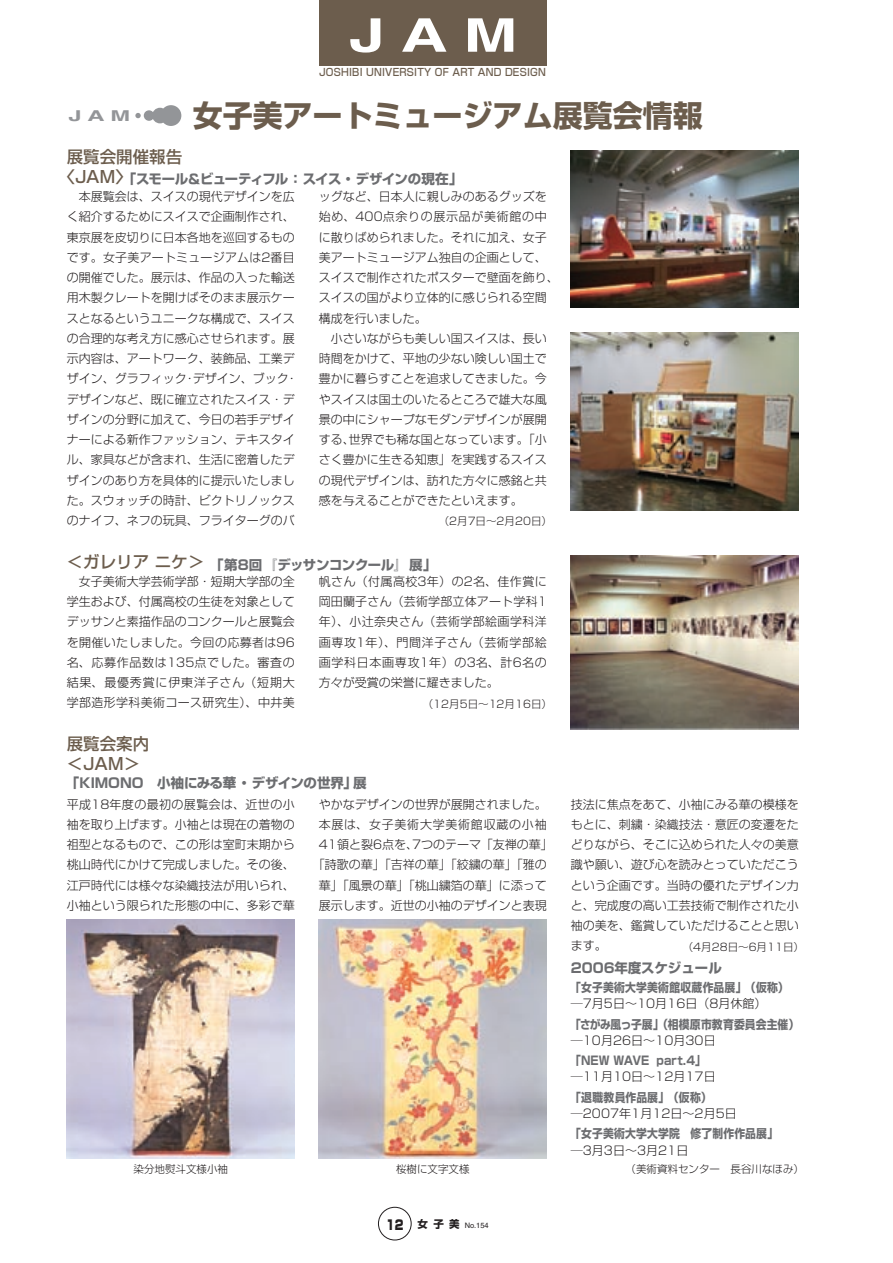
<style>
.page{position:relative;width:893px;height:1263px;background:#fff}
.page>*{position:absolute;margin:0;border:0;box-sizing:border-box;transform-origin:0 0}
.t1{font:700 46.5px "Helvetica";color:#fff;scale:1.4 1}
._00_タイトル_20pt新ゴB{font:700 30px "Shin Go";color:#6c5d4d}
.JAM展覧会title大型{font:500 16.5px "Shin Go";color:#6c5d4d}
.t2{font:700 15px "Helvetica";color:#939598;scale:1.59 1}
.JAM展覧会title大型-2{font:700 13.5px "Shin Go";letter-spacing:-.045em;color:#6c6d70}
.JAM展覧会title小型{font:700 13.5px "Shin Go";letter-spacing:-.01em;color:#6c6d70}
._01_本文_見出し10pt新ゴB{font:700 13.5px "Shin Go";letter-spacing:-.005em;color:#6c6d70}
._01_本文{font:300 12px/20.2px "Shin Go";color:#231f20;text-align:justify}
.段落スタイル_1{font:700 12px "Shin Go";letter-spacing:.015em;color:#6c6d70;scale:.9 1}
.段落スタイル_2{font:300 12px "Shin Go";color:#231f20}
._05_脚注_日付___記者名{font:300 10.5px "Shin Go";color:#231f20}
._08_キャプション{font:300 10.5px "Shin Go";color:#231f20}
._01_本文-2{font:300 10.5px "Shin Go";color:#231f20}
.t3{font:500 10.2px "Shin Go";letter-spacing:.02em;color:#6c5d4d;scale:.93 1}
.t4{font:7.5px "Helvetica";color:#231f20}
.s1{font-weight:500;font-size:16.5px;color:#6c5d4d}
.s2{font-family:"Shin Go";font-weight:900;font-size:13.5px}
.s3{font-family:"Shin Go";font-weight:700;font-size:10.5px}
</style>
<div class="page">
<div style="left:378px;top:1207px;width:34px;height:33px;border:1px solid #231f20;border-radius:50%"></div>
<div style="left:320px;top:0;width:227px;height:65px;background:#6c5d4d"></div>
<svg style="left:135px;top:113px;width:6px;height:5px"></svg>
<div style="left:144px;top:110px;width:10px;height:11px;background:#939598;border-radius:50%"></div>
<div style="left:152px;top:108px;width:16px;height:15px;background:#939598;border-radius:50%"></div>
<div style="left:161px;top:105px;width:20px;height:21px;background:#939598;border-radius:50%"></div>
<img style="left:571px;top:150px;width:228px;height:158px">
<img style="left:571px;top:332px;width:228px;height:178px">
<img style="left:67px;top:920px;width:228px;height:238px">
<img style="left:319px;top:920px;width:228px;height:238px">
<img style="left:571px;top:555px;width:228px;height:174px">
<p class="t1" style="left:349px;top:7px;width:122px">J A M</p>
<p class="t3" style="left:319px;top:66px;width:245px">JOSHIBI UNIVERSITY OF ART AND DESIGN</p>
<p class="t2" style="left:69px;top:107px;width:40px">J A M</p>
<p class="_00_タイトル_20pt新ゴB" style="left:193px;top:95px;width:511px">女子美アートミュージアム展覧会情報</p>
<p class="JAM展覧会title大型" style="left:67px;top:146px;width:117px">展覧会開催報告</p>
<p class="JAM展覧会title大型-2" style="left:59px;top:170px;width:406px"><span class="s1">〈JAM〉</span>「スモール＆ビューティフル：スイス・デザインの現在」</p>
<p class="_01_本文" style="left:67px;top:186px;width:232px;text-align:left">　本展覧会は、スイスの現代デザインを広く紹介するためにスイスで企画制作され、東京展を皮切りに日本各地を巡回するものです。女子美アートミュージアムは2番目の開催でした。展示は、作品の入った輸送用木製クレートを開けばそのまま展示ケースとなるというユニークな構成で、スイスの合理的な考え方に感心させられます。展示内容は、アートワーク、装飾品、工業デザイン、グラフィック・デザイン、ブック・デザインなど、既に確立されたスイス・デザインの分野に加えて、今日の若手デザイナーによる新作ファッション、テキスタイル、家具などが含まれ、生活に密着したデザインのあり方を具体的に提示いたしました。スウォッチの時計、ビクトリノックスのナイフ、ネフの玩具、フライターグのバ</p>
<p class="_01_本文" style="left:319px;top:186px;width:241px;text-align:left">ッグなど、日本人に親しみのあるグッズを始め、400点余りの展示品が美術館の中に散りばめられました。それに加え、女子美アートミュージアム独自の企画として、スイスで制作されたポスターで壁面を飾り、スイスの国がより立体的に感じられる空間構成を行いました。</p>
<p class="_01_本文" style="left:319px;top:328px;width:229px">　小さいながらも美しい国スイスは、長い時間をかけて、平地の少ない険しい国土で豊かに暮らすことを追求してきました。今やスイスは国土のいたるところで雄大な風景の中にシャープなモダンデザインが展開する、世界でも稀な国となっています。「小さく豊かに生きる知恵」を実践するスイスの現代デザインは、訪れた方々に感銘と共感を与えることができたといえます。</p>
<p class="_05_脚注_日付___記者名" style="left:439px;top:515px;width:115px">（2月7日～2月20日）</p>
<p class="JAM展覧会title大型-2" style="left:67px;top:555px;width:371px"><span class="s1">＜ガレリア ニケ＞</span>「第8回『デッサンコンクール』展」</p>
<p class="_01_本文" style="left:67px;top:571px;width:230px">　女子美術大学芸術学部・短期大学部の全学生および、付属高校の生徒を対象としてデッサンと素描作品のコンクールと展覧会を開催いたしました。今回の応募者は96名、応募作品数は135点でした。審査の結果、最優秀賞に伊東洋子さん（短期大学部造形学科美術コース研究生）、中井美</p>
<p class="_01_本文" style="left:319px;top:571px;width:230px">帆さん（付属高校3年）の2名、佳作賞に岡田蘭子さん（芸術学部立体アート学科1年）、小辻奈央さん（芸術学部絵画学科洋画専攻1年）、門間洋子さん（芸術学部絵画学科日本画専攻1年）の3名、計6名の方々が受賞の栄誉に耀きました。</p>
<p class="_05_脚注_日付___記者名" style="left:423px;top:697px;width:131px">（12月5日～12月16日）</p>
<p class="JAM展覧会title大型" style="left:67px;top:733px;width:84px">展覧会案内</p>
<p class="JAM展覧会title大型" style="left:67px;top:753px;width:75px">＜JAM＞</p>
<p class="JAM展覧会title小型" style="left:66px;top:774px;width:302px">「KIMONO　小袖にみる華・デザインの世界」展</p>
<p class="_01_本文" style="left:319px;top:793px;width:229px">やかなデザインの世界が展開されました。</p>
<p class="_01_本文" style="left:313px;top:814px;width:241px;text-align:center">本展は、女子美術大学美術館収蔵の小袖<br>41領と裂6点を、7つのテーマ「友禅の華」「詩歌の華」「吉祥の華」「絞繍の華」「雅の華」「風景の華」「桃山繍箔の華」に添って展示します。近世の小袖のデザインと表現</p>
<p class="_01_本文" style="left:67px;top:793px;width:229px">平成18年度の最初の展覧会は、近世の小袖を取り上げます。小袖とは現在の着物の祖型となるもので、この形は室町末期から桃山時代にかけて完成しました。その後、江戸時代には様々な染織技法が用いられ、小袖という限られた形態の中に、多彩で華</p>
<p class="_01_本文" style="left:571px;top:793px;width:229px">技法に焦点をあて、小袖にみる華の模様をもとに、刺繍・染織技法・意匠の変遷をたどりながら、そこに込められた人々の美意識や願い、遊び心を読みとっていただこうという企画です。当時の優れたデザイン力と、完成度の高い工芸技術で制作された小袖の美を、鑑賞していただけることと思います。</p>
<p class="_01_本文-2" style="left:683px;top:940px;width:123px">（4月28日～6月11日）</p>
<p class="_01_本文_見出し10pt新ゴB" style="left:571px;top:958px;width:153px">2006年度スケジュール</p>
<p class="段落スタイル_1" style="left:570px;top:980px;width:244px">「女子美術大学美術館収蔵作品展」（仮称）</p>
<p class="段落スタイル_2" style="left:571px;top:996px;width:197px">―7月5日～10月16日（8月休館）</p>
<p class="段落スタイル_1" style="left:570px;top:1016px;width:256px">「さがみ風っ子展」（相模原市教育委員会主催）</p>
<p class="段落スタイル_2" style="left:571px;top:1033px;width:146px">―10月26日～10月30日</p>
<p class="段落スタイル_1" style="left:570px;top:1053px;width:152px">「NEW WAVE part.4」</p>
<p class="段落スタイル_2" style="left:571px;top:1069px;width:146px">―11月10日～12月17日</p>
<p class="段落スタイル_1" style="left:570px;top:1089px;width:159px">「退職教員作品展」（仮称）</p>
<p class="段落スタイル_2" style="left:571px;top:1106px;width:167px">―2007年1月12日～2月5日</p>
<p class="段落スタイル_1" style="left:570px;top:1126px;width:233px">「女子美術大学大学院　修了制作作品展」</p>
<p class="段落スタイル_2" style="left:571px;top:1142px;width:119px">―3月3日～3月21日</p>
<p class="_08_キャプション" style="left:134px;top:1163px;width:96px">染分地熨斗文様小袖</p>
<p class="_08_キャプション" style="left:396px;top:1163px;width:75px">桜樹に文字文様</p>
<p class="_05_脚注_日付___記者名" style="left:626px;top:1163px;width:180px">（美術資料センター　長谷川なほみ）</p>
<p class="t4" style="left:386px;top:1221px;width:104px"><span class="s2">12</span> <span class="s3">女子美</span> No.154</p>
</div>
